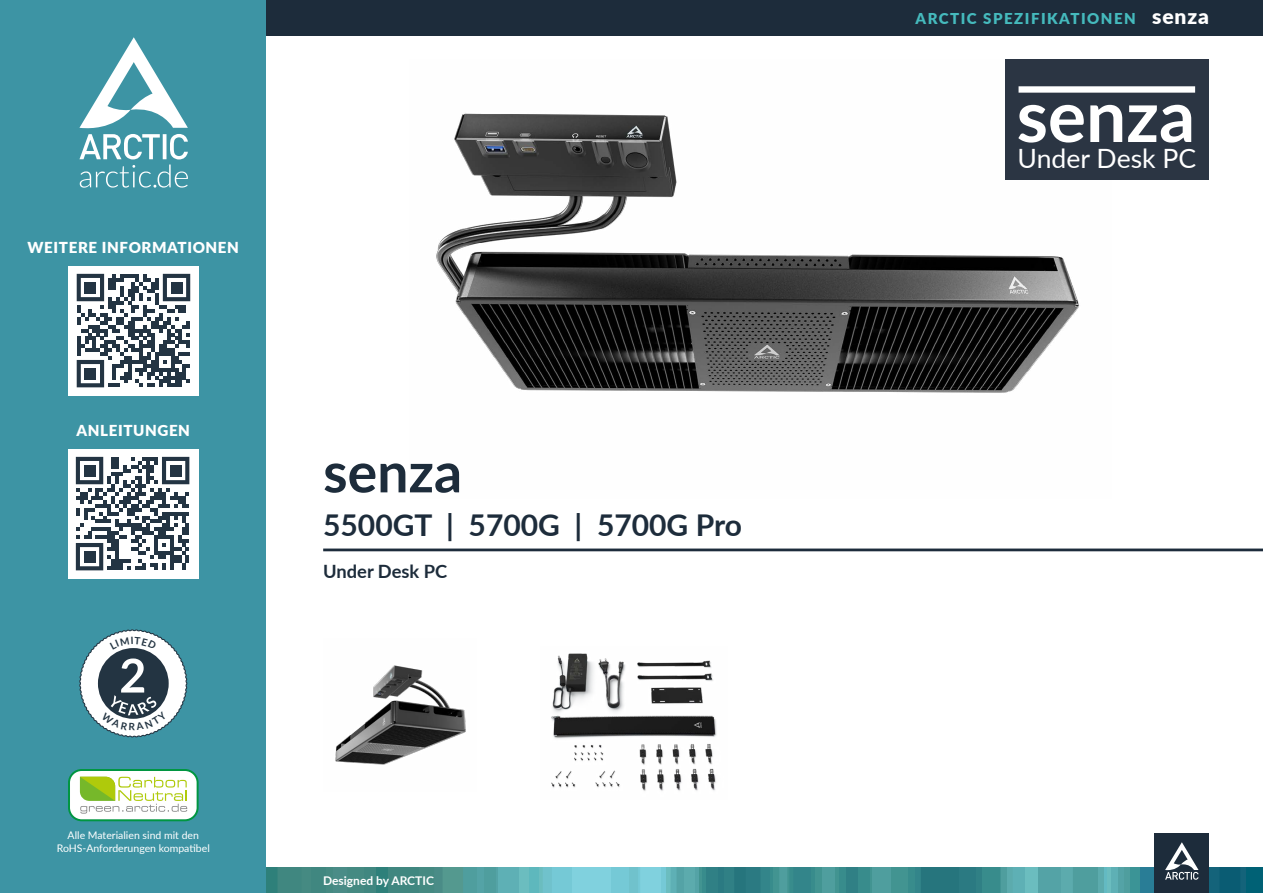
<style>
.page{position:relative;width:1263px;height:893px;background:#fff}
.page>*{position:absolute;margin:0;border:0;box-sizing:border-box;transform-origin:0 0}
.t1{font:700 71.25px "Lato";color:#fff}
.t2{font:700 55.5px "Lato";color:#1d2c3b}
.t3{font:700 30px "Lato";color:#1d2c3b}
.t4{font:26.55px "Lato";color:#fff}
.t5{font:700 18.3px "Lato";color:#1d2c3b}
.t6{font:900 15.15px "Lato";letter-spacing:.04em;color:#fff}
.t7{font:900 15px "Lato";letter-spacing:.1em;color:#45babd}
.t8{font:700 12px "Lato";color:#fff}
.t9{font:10.5px/12.6px "Lato";color:#fff;text-align:center}
.s1{font-size:21px;color:#fff}
</style>
<div class="page">
<div style="left:568px;top:867px;width:47px;height:26px;background:#80d1de"></div>
<div style="left:247px;top:867px;width:36px;height:26px;background:#2e807a"></div>
<div style="left:548px;top:867px;width:24px;height:26px;background:#75c9d6"></div>
<div style="left:497px;top:867px;width:29px;height:26px;background:#5eb0b5"></div>
<div style="left:309px;top:867px;width:21px;height:26px;background:#408780"></div>
<div style="left:889px;top:867px;width:21px;height:26px;background:#429491"></div>
<div style="left:792px;top:867px;width:22px;height:26px;background:#33858a"></div>
<div style="left:869px;top:867px;width:22px;height:26px;background:#4f9e9e"></div>
<div style="left:979px;top:867px;width:23px;height:26px;background:#388c8c"></div>
<div style="left:611px;top:867px;width:22px;height:26px;background:#75c9d6"></div>
<div style="left:960px;top:867px;width:19px;height:26px;background:#2b7a82"></div>
<div style="left:1022px;top:867px;width:16px;height:26px;background:#6bbdbf"></div>
<svg style="left:333px;top:867px;width:31px;height:26px"></svg>
<div style="left:520px;top:867px;width:13px;height:26px;background:#6bbdbf"></div>
<div style="left:364px;top:867px;width:16px;height:26px;background:#408780"></div>
<div style="left:704px;top:867px;width:17px;height:26px;background:#308085"></div>
<div style="left:843px;top:867px;width:19px;height:26px;background:#308085"></div>
<div style="left:818px;top:867px;width:19px;height:26px;background:#4f9e9e"></div>
<div style="left:1038px;top:867px;width:60px;height:26px;background:#54a3a6"></div>
<div style="left:480px;top:867px;width:17px;height:26px;background:#4f9e9e"></div>
<div style="left:377px;top:867px;width:11px;height:26px;background:#2e807a"></div>
<div style="left:858px;top:867px;width:13px;height:26px;background:#388c8c"></div>
<div style="left:674px;top:867px;width:14px;height:26px;background:#54a3a6"></div>
<div style="left:685px;top:867px;width:13px;height:26px;background:#5cabad"></div>
<div style="left:1011px;top:867px;width:14px;height:26px;background:#5eb0b5"></div>
<div style="left:1126px;top:867px;width:13px;height:26px;background:#3b9496"></div>
<svg style="left:278px;top:867px;width:31px;height:26px"></svg>
<div style="left:629px;top:867px;width:11px;height:26px;background:#70c2cc"></div>
<svg style="left:914px;top:867px;width:46px;height:26px"></svg>
<div style="left:1098px;top:867px;width:11px;height:26px;background:#5cabad"></div>
<div style="left:1109px;top:867px;width:13px;height:26px;background:#5eb0b5"></div>
<div style="left:812px;top:867px;width:10px;height:26px;background:#429491"></div>
<div style="left:835px;top:867px;width:11px;height:26px;background:#388c8c"></div>
<svg style="left:388px;top:867px;width:92px;height:26px"></svg>
<div style="left:1118px;top:867px;width:9px;height:26px;background:#54a3a6"></div>
<div style="left:718px;top:867px;width:6px;height:26px;background:#2b7a82"></div>
<div style="left:698px;top:867px;width:8px;height:26px;background:#429491"></div>
<div style="left:977px;top:867px;width:5px;height:26px;background:#308085"></div>
<div style="left:1106px;top:867px;width:5px;height:26px;background:#6bbdbf"></div>
<div style="left:1124px;top:867px;width:6px;height:26px;background:#4f9e9e"></div>
<svg style="left:539px;top:867px;width:9px;height:26px"></svg>
<hr style="left:811px;top:867px;width:4px;height:26px;background:#388c8c">
<hr style="left:835px;top:867px;width:4px;height:26px;background:#429491">
<div style="left:908px;top:867px;width:6px;height:26px;background:#388c8c"></div>
<hr style="left:695px;top:867px;width:3px;height:26px;background:#54a3a6">
<svg style="left:1000px;top:867px;width:11px;height:26px"></svg>
<div style="left:327px;top:867px;width:6px;height:26px;background:#458a82"></div>
<svg style="left:724px;top:867px;width:68px;height:26px"></svg>
<svg style="left:640px;top:867px;width:36px;height:26px"></svg>
<hr style="left:869px;top:867px;width:2px;height:26px;background:#429491">
<hr style="left:702px;top:867px;width:4px;height:26px;background:#388c8c">
<hr style="left:496px;top:867px;width:2px;height:26px;background:#54a3a6">
<div style="left:1246px;top:867px;width:17px;height:26px;background:#006175"></div>
<hr style="left:1104px;top:867px;width:2px;height:26px;background:#63bac2">
<div style="left:530px;top:867px;width:9px;height:26px;background:#5eb8bd"></div>
<div style="left:1155px;top:833px;width:54px;height:60px;background:#1d2c3b"></div>
<svg style="left:1139px;top:842px;width:107px;height:51px"></svg>
<div style="left:0;top:0;width:1263px;height:36px;background:#1d2c3b"></div>
<div style="left:0;top:0;width:266px;height:893px;background:#3d94a4"></div>
<img style="left:335px;top:665px;width:131px;height:100px">
<img style="left:436px;top:113px;width:643px;height:280px">
<img style="left:551px;top:653px;width:166px;height:138px">
<div style="left:69px;top:266px;width:129px;height:129px;background:#fff"></div>
<svg style="left:77px;top:274px;width:113px;height:113px"></svg>
<div style="left:85px;top:282px;width:11px;height:11px;background:#233443"></div>
<div style="left:171px;top:282px;width:11px;height:11px;background:#233443"></div>
<div style="left:85px;top:368px;width:11px;height:11px;background:#233443"></div>
<div style="left:68px;top:449px;width:129px;height:129px;background:#fff"></div>
<svg style="left:76px;top:457px;width:113px;height:113px"></svg>
<div style="left:84px;top:465px;width:11px;height:11px;background:#233443"></div>
<div style="left:170px;top:465px;width:12px;height:11px;background:#233443"></div>
<div style="left:84px;top:551px;width:11px;height:11px;background:#233443"></div>
<hr style="left:323px;top:549px;width:940px;height:2px;background:#1d2c3b">
<svg style="left:80px;top:165px;width:107px;height:23px"></svg>
<svg style="left:79px;top:37px;width:108px;height:122px"></svg>
<div style="left:1005px;top:60px;width:204px;height:120px;background:#2b3543"></div>
<div style="left:1018px;top:86px;width:177px;height:7px;background:#fff"></div>
<div style="left:69px;top:770px;width:129px;height:50px;background:#fff;border-radius:13px"></div>
<div style="left:68px;top:769px;width:131px;height:52px;border:2px solid #009641;border-radius:13px"></div>
<svg style="left:80px;top:777px;width:107px;height:37px"></svg>
<svg style="left:79px;top:629px;width:108px;height:108px"></svg>
<h3 class="t6" style="left:28px;top:236px;width:213px">WEITERE INFORMATIONEN</h3>
<h3 class="t6" style="left:77px;top:419px;width:115px">ANLEITUNGEN</h3>
<h2 class="t2" style="left:323px;top:431px;width:140px">senza</h2>
<h3 class="t3" style="left:323px;top:503px;width:420px">5500GT | 5700G | 5700G Pro</h3>
<h3 class="t5" style="left:323px;top:558px;width:126px">Under Desk PC</h3>
<p class="t9" style="left:57px;top:828px;width:155px">Alle Materialien sind mit den<br>RoHS-Anforderungen kompatibel</p>
<p class="t8" style="left:323px;top:872px;width:112px">Designed by ARCTIC</p>
<h3 class="t7" style="left:915px;top:7px;width:295px">ARCTIC SPEZIFIKATIONEN <span class="s1">senza</span></h3>
<h1 class="t1" style="left:1017px;top:64px;width:180px">senza</h1>
<h3 class="t4" style="left:1018px;top:139px;width:180px">Under Desk PC</h3>
</div>
